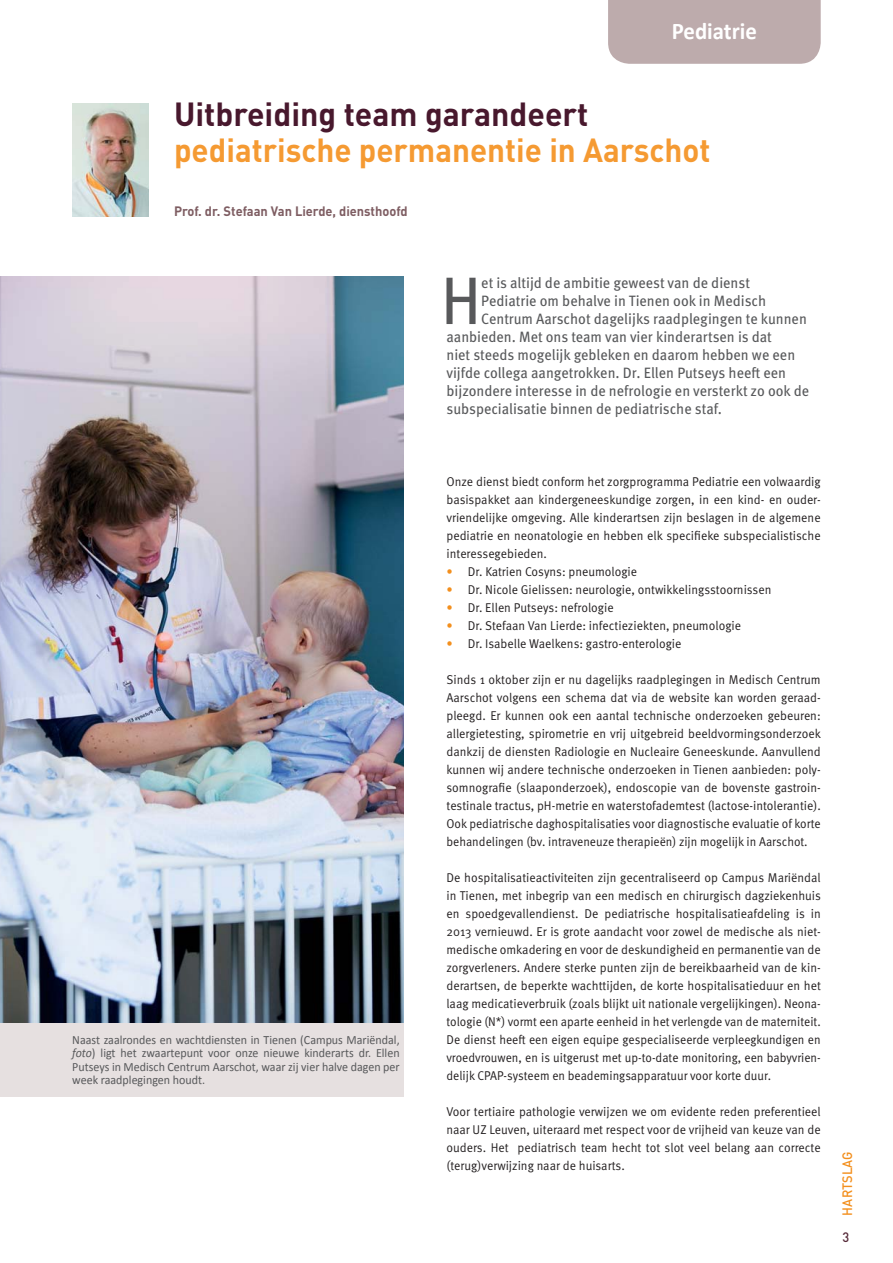
<style>
.page{position:relative;width:893px;height:1263px;background:#fff}
.page>*{position:absolute;margin:0;border:0;box-sizing:border-box;transform-origin:0 0}
.t1{font:67.2px "Meta OT";color:#58595b;scale:.95 1}
.t2{font:700 33px "DINOT";color:#f59a32;scale:.95 1}
.t3{font:700 33px "DINOT";color:#48182d}
.t4{font:700 24px "Calibri";color:#fff;scale:.95 1}
.t5{font:15px "Meta OT";color:#58595b;scale:.95 1}
.t6{font:700 13.5px "DINOT";color:#7e5d62;scale:.95 1}
.t7{font:500 13.5px "DINOT";letter-spacing:.01em;color:#f38f1d;scale:.95 1}
.t8{font:500 13.5px "DINOT";color:#552938;scale:.95 1}
.t9{font:12.75px/18px "Meta OT Norm";color:#231f20;text-align:justify;scale:.95 1}
.t10{font:12.6px/13.5px "Calibri";color:#58595b;text-align:justify;scale:.95 1}
.s1{font-style:italic}
.s2{color:#f38f1d}
</style>
<div class="page">
<div style="left:608px;top:0;width:213px;height:64px;background:#bdabac"></div>
<img style="left:0;top:276px;width:404px;height:747px">
<img style="left:72px;top:103px;width:77px;height:114px">
<div style="left:0;top:1023px;width:404px;height:73px;background:#e6e0e0"></div>
<h3 class="t4" style="left:672px;top:16px;width:91px">Pediatrie</h3>
<h2 class="t3" style="left:174px;top:103px;width:416px">Uitbreiding team garandeert</h2>
<h2 class="t2" style="left:174px;top:139px;width:566px">pediatrische permanentie in Aarschot</h2>
<p class="t6" style="left:174px;top:206px;width:247px">Prof. dr. Stefaan Van Lierde, diensthoofd</p>
<h1 class="t1" style="left:441px;top:276px;width:44px">H</h1>
<p class="t5" style="left:481px;top:277px;width:284px">et is altijd de ambitie geweest van de dienst</p>
<p class="t5" style="left:481px;top:295px;width:301px">Pediatrie om behalve in Tienen ook in Medisch</p>
<p class="t5" style="left:481px;top:313px;width:344px">Centrum Aarschot dagelijks raadplegingen te kunnen</p>
<p class="t5" style="left:446px;top:331px;width:344px">aanbieden. Met ons team van vier kinderartsen is dat</p>
<p class="t5" style="left:446px;top:349px;width:369px">niet steeds mogelijk gebleken en daarom hebben we een</p>
<p class="t5" style="left:446px;top:367px;width:359px">vijfde collega aangetrokken. Dr. Ellen Putseys heeft een</p>
<p class="t5" style="left:446px;top:385px;width:383px">bijzondere interesse in de nefrologie en versterkt zo ook de</p>
<p class="t5" style="left:446px;top:403px;width:292px">subspecialisatie binnen de pediatrische staf.</p>
<p class="t10" style="left:72px;top:1033px;width:346px">Naast zaalrondes en wachtdiensten in Tienen (Campus Mariëndal, <span class="s1">foto</span>) ligt het zwaartepunt voor onze nieuwe kinderarts dr. Ellen Putseys in Medisch Centrum Aarschot, waar zij vier halve dagen per week raadplegingen houdt.</p>
<p class="t9" style="left:446px;top:474px;width:395px">Onze dienst biedt conform het zorgprogramma Pediatrie een volwaardig basispakket aan kindergeneeskundige zorgen, in een kind- en ouder&shy;vriendelijke omgeving. Alle kinderartsen zijn beslagen in de algemene pediatrie en neonatologie en hebben elk specifieke subspecialistische interessegebieden.</p>
<p class="t9" style="left:446px;top:564px;width:202px"><span class="s2">•</span> Dr. Katrien Cosyns: pneumologie</p>
<p class="t9" style="left:446px;top:582px;width:344px"><span class="s2">•</span> Dr. Nicole Gielissen: neurologie, ontwikkelingsstoornissen</p>
<p class="t9" style="left:446px;top:600px;width:178px"><span class="s2">•</span> Dr. Ellen Putseys: nefrologie</p>
<p class="t9" style="left:446px;top:618px;width:312px"><span class="s2">•</span> Dr. Stefaan Van Lierde: infectieziekten, pneumologie</p>
<p class="t9" style="left:446px;top:636px;width:249px"><span class="s2">•</span> Dr. Isabelle Waelkens: gastro-enterologie</p>
<p class="t9" style="left:446px;top:672px;width:396px">Sinds 1 oktober zijn er nu dagelijks raadplegingen in Medisch Centrum Aarschot volgens een schema dat via de website kan worden geraad&shy;pleegd. Er kunnen ook een aantal technische onderzoeken gebeuren: allergietesting, spirometrie en vrij uitgebreid beeldvormingsonderzoek dankzij de diensten Radiologie en Nucleaire Geneeskunde. Aanvullend kunnen wij andere technische onderzoeken in Tienen aanbieden: poly&shy;somnografie (slaaponderzoek), endoscopie van de bovenste gastroin&shy;testinale tractus, pH-metrie en waterstofademtest (lactose-intolerantie).<br>Ook pediatrische daghospitalisaties voor diagnostische evaluatie of korte behandelingen (bv. intraveneuze therapieën) zijn mogelijk in Aarschot.</p>
<p class="t9" style="left:446px;top:870px;width:396px">De hospitalisatieactiviteiten zijn gecentraliseerd op Campus Mariëndal in Tienen, met inbegrip van een medisch en chirurgisch dagziekenhuis en spoedgevallendienst. De pediatrische hospitalisatieafdeling is in 2013 vernieuwd. Er is grote aandacht voor zowel de medische als niet&shy;medische omkadering en voor de deskundigheid en permanentie van de zorgverleners. Andere sterke punten zijn de bereikbaarheid van de kin&shy;derartsen, de beperkte wachttijden, de korte hospitalisatieduur en het laag medicatieverbruik (zoals blijkt uit nationale vergelijkingen). Neona&shy;tologie (N*) vormt een aparte eenheid in het verlengde van de materniteit.<br>De dienst heeft een eigen equipe gespecialiseerde verpleegkundigen en vroedvrouwen, en is uitgerust met up-to-date monitoring, een babyvrien&shy;delijk CPAP-systeem en beademingsapparatuur voor korte duur.</p>
<p class="t9" style="left:446px;top:1104px;width:396px">Voor tertiaire pathologie verwijzen we om evidente reden preferentieel naar UZ Leuven, uiteraard met respect voor de vrijheid van keuze van de ouders. Het pediatrisch team hecht tot slot veel belang aan correcte (terug)verwijzing naar de huisarts.</p>
<p class="t7" style="left:843px;top:1215px;width:69px;rotate:-90deg">HARTSLAG</p>
<p class="t8" style="left:843px;top:1232px;width:9px">3</p>
</div>
